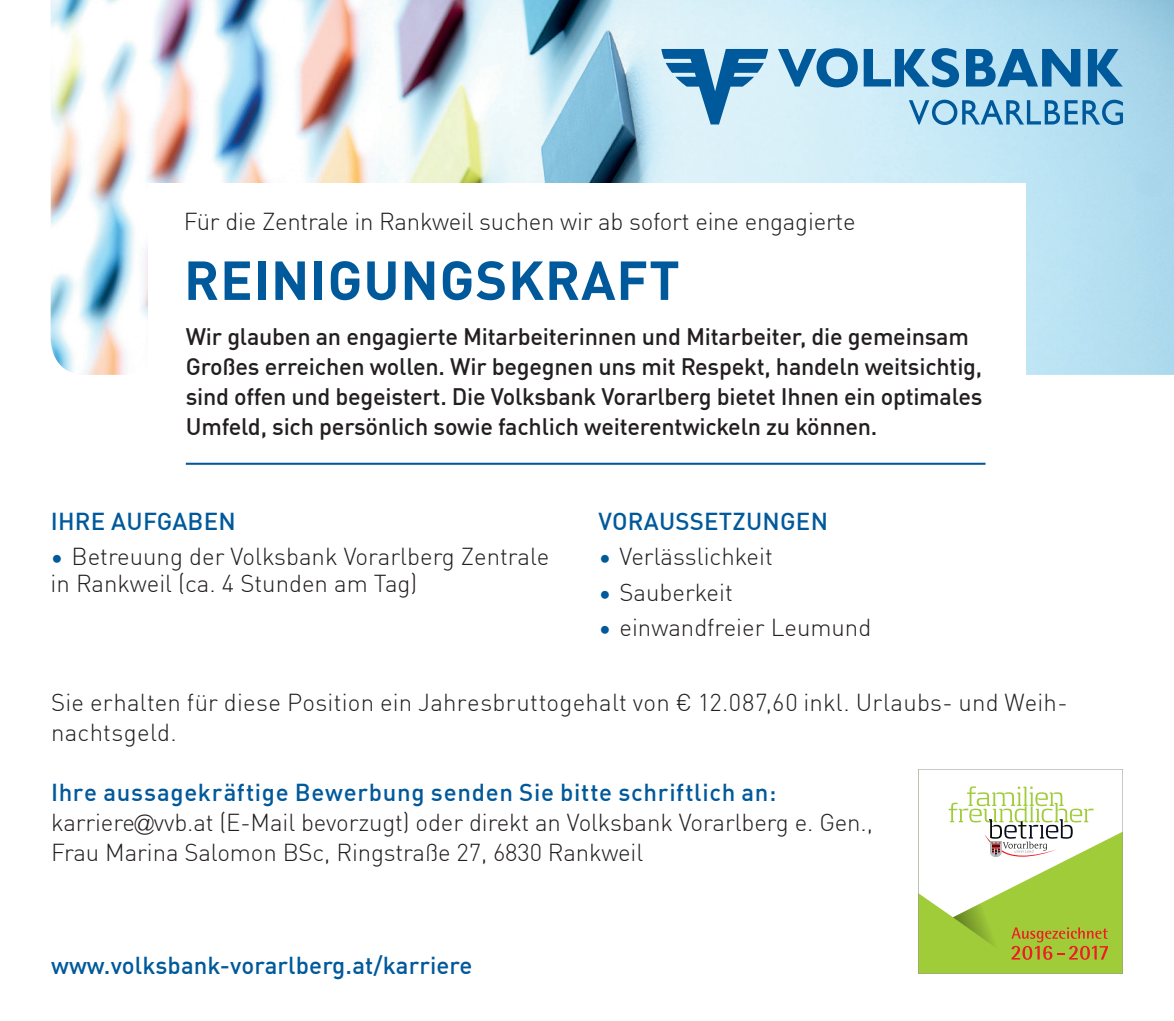
<style>
.page{position:relative;width:1174px;height:1021px;background:#fff}
.page>*{position:absolute;margin:0;border:0;box-sizing:border-box;transform-origin:0 0}
.t1{font:700 54px "DINOT";letter-spacing:.015em;color:#00599b}
.t2{font:300 24px/30px "DINOT";letter-spacing:-.005em;color:#231f20}
.t3{font:500 24px "DINOT";letter-spacing:.005em;color:#00599b}
.t4{font:500 23.4px/30px "DINOT";letter-spacing:-.01em;color:#231f20}
.s1{color:#00599b}
.s2{font-weight:500;color:#00599b}
.s3{font-family:"Gill Sans"}
</style>
<div class="page">
<img style="left:51px;top:0;width:1123px;height:375px">
<svg style="left:908px;top:100px;width:215px;height:25px;background:#78b1d3"></svg>
<svg style="left:1087px;top:49px;width:35px;height:37px"></svg>
<svg style="left:778px;top:48px;width:181px;height:40px;background:#6da6cb"></svg>
<svg style="left:966px;top:49px;width:114px;height:37px;background:#488ebd"></svg>
<svg style="left:661px;top:49px;width:107px;height:75px;background:#82b3d2"></svg>
<div style="left:148px;top:183px;width:877px;height:231px;background:#fff"></div>
<hr style="left:186px;top:462px;width:799px;height:3px;background:#00599b">
<svg style="left:918px;top:769px;width:205px;height:204px"></svg>
<p class="t2" style="left:184px;top:205px;width:673px">Für die Zentrale in Rankweil suchen wir ab sofort eine engagierte</p>
<h1 class="t1" style="left:184px;top:238px;width:497px">REINIGUNGSKRAFT</h1>
<p class="t4" style="left:186px;top:319px;width:798px">Wir glauben an engagierte Mitarbeiterinnen und Mitarbeiter, die gemeinsam Großes erreichen wollen. Wir begegnen uns mit Respekt, handeln weitsichtig, sind offen und begeistert. Die Volksbank Vorarlberg bietet Ihnen ein optimales Umfeld, sich persönlich sowie fachlich weiterentwickeln zu können.</p>
<p class="t3" style="left:51px;top:502px;width:187px">IHRE AUFGABEN</p>
<p class="t2" style="left:51px;top:541px;width:500px;line-height:27px"><span class="s1">•</span> Betreuung der Volksbank Vorarlberg Zentrale in Rankweil (ca. 4 Stunden am Tag)</p>
<p class="t3" style="left:598px;top:502px;width:231px">VORAUSSETZUNGEN</p>
<p class="t2" style="left:598px;top:539px;width:176px"><span class="s1">•</span> Verlässlichkeit</p>
<p class="t2" style="left:598px;top:575px;width:136px"><span class="s1">•</span> Sauberkeit</p>
<p class="t2" style="left:598px;top:610px;width:274px"><span class="s1">•</span> einwandfreier Leumund</p>
<p class="t2" style="left:51px;top:685px;width:1018px">Sie erhalten für diese Position ein Jahresbruttogehalt von € 12.087,60 inkl. Urlaubs- und Weih&shy;nachtsgeld.</p>
<p class="t2" style="left:51px;top:775px;width:823px"><span class="s2">Ihre aussagekräftige Bewerbung senden Sie bitte schriftlich an: </span>karriere<span class="s3">@</span>vvb.at (E-Mail bevorzugt) oder direkt an Volksbank Vorarlberg e. Gen.,<br>Frau Marina Salomon BSc, Ringstraße 27, 6830 Rankweil</p>
<p class="t3" style="left:51px;top:946px;width:423px">www.volksbank-vorarlberg.at/karriere</p>
</div>
